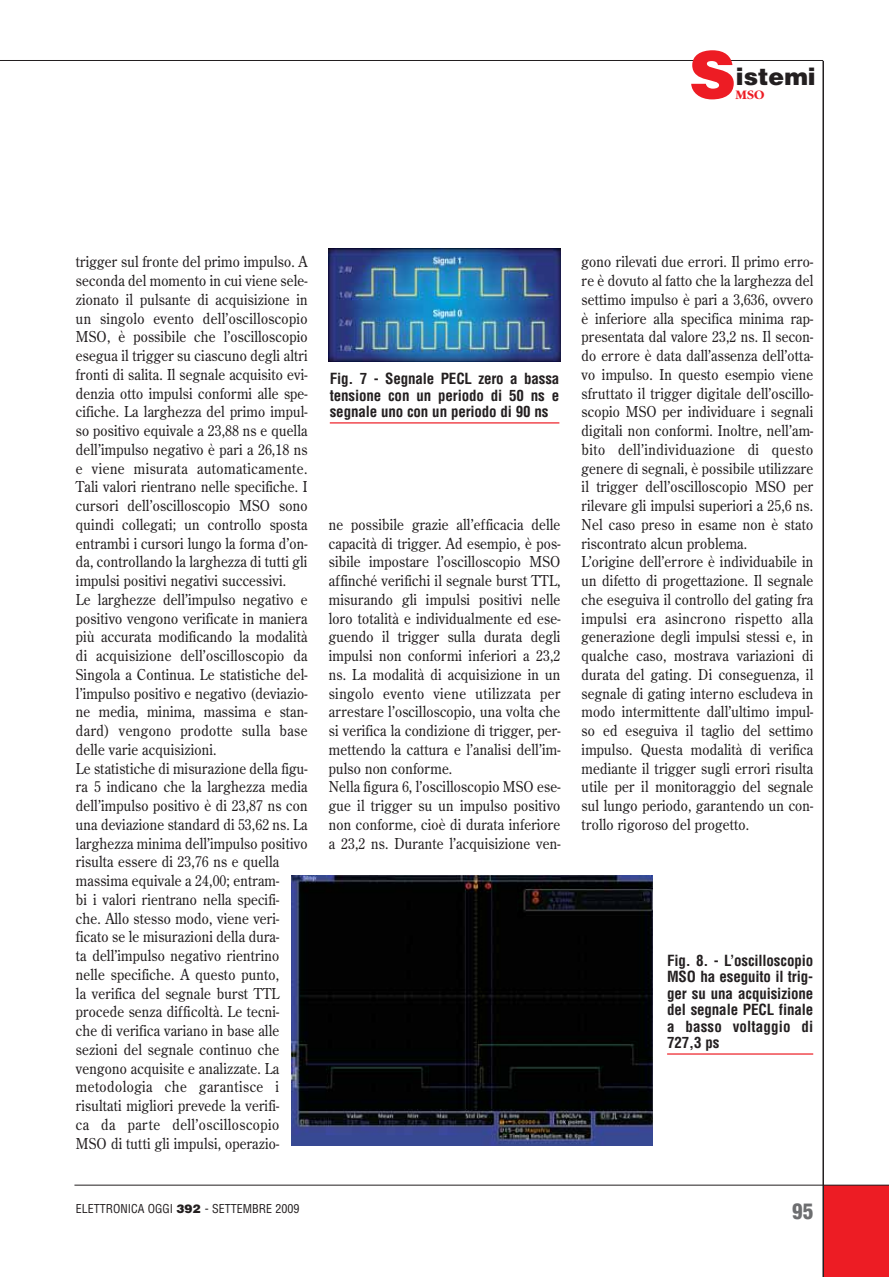
<style>
.page{position:relative;width:889px;height:1277px;background:#fff}
.page>*{position:absolute;margin:0;border:0;box-sizing:border-box;transform-origin:0 0}
.t1{font:900 64.8px "Helvetica LT";color:#ed1c24}
.t2{font:900 23.55px "Helvetica LT";color:#231f20}
.t3{font:900 condensed 21px "Helvetica LT";color:#6d6e70}
.t4{font:15px/18.8px "Century Old Style LT";letter-spacing:.015em;color:#231f20;scale:.9 1}
.t5{font:700 condensed 15px/16.5px "Helvetica LT";letter-spacing:-.01em;color:#231f20;text-align:justify}
.t6{font:700 13.5px "Garamond LT";color:#ed1c24}
.t7{font:condensed 12px "Helvetica LT";color:#231f20}
.s1{font-weight:900;font-stretch:normal}
</style>
<div class="page">
<div style="left:823px;top:1185px;width:65px;height:92px;background:#ed1c24"></div>
<hr style="left:822px;top:61px;width:2px;height:1216px;background:#231f20">
<hr style="left:0;top:60px;width:823px;height:1px;background:#231f20">
<hr style="left:74px;top:1185px;width:814px;height:1px;background:#231f20">
<img style="left:292px;top:876px;width:360px;height:270px">
<img style="left:328px;top:249px;width:233px;height:113px">
<hr style="left:330px;top:422px;width:229px;height:2px;background:#ed1c24">
<hr style="left:667px;top:1053px;width:146px;height:2px;background:#ed1c24">
<h1 class="t1" style="left:689px;top:38px;width:48px">S</h1>
<h2 class="t2" style="left:735px;top:63px;width:81px">istemi</h2>
<p class="t6" style="left:735px;top:88px;width:30px">MSO</p>
<p class="t4" style="left:76px;top:253px;width:259px">trigger sul fronte del primo impulso. A seconda del momento in cui viene sele&shy;zionato il pulsante di acquisizione in un singolo evento dell’oscilloscopio MSO, è possibile che l’oscilloscopio esegua il trigger su ciascuno degli altri fronti di salita. Il segnale acquisito evi&shy;denzia otto impulsi conformi alle spe&shy;cifiche. La larghezza del primo impul&shy;so positivo equivale a 23,88 ns e quella dell’impulso negativo è pari a 26,18 ns e viene misurata automaticamente.<br>Tali valori rientrano nelle specifiche. I cursori dell’oscilloscopio MSO sono quindi collegati; un controllo sposta entrambi i cursori lungo la forma d’on&shy;da, controllando la larghezza di tutti gli impulsi positivi negativi successivi.<br>Le larghezze dell’impulso negativo e positivo vengono verificate in maniera più accurata modificando la modalità di acquisizione dell’oscilloscopio da Singo la a Continua. Le statistiche del&shy;l’impulso positivo e negativo (deviazio&shy;ne media, minima, massima e stan&shy;dard) vengono prodotte sulla base delle varie acquisizioni.<br>Le statistiche di misurazione della figu&shy;ra 5 indicano che la larghezza media dell’impulso positivo è di 23,87 ns con una deviazione standard di 53,62 ns. La larghezza minima dell’impulso positivo risulta essere di 23,76 ns e quella massima equivale a 24,00; entram-<br>bi i valori rientrano nella specifi&shy;che. Allo stesso modo, viene veri&shy;ficato se le misurazioni della dura-<br>ta dell’impulso negativo rientrino nelle specifiche. A questo punto,<br>la verifica del segnale burst TTL procede senza difficoltà. Le tecni-<br>che di verifica variano in base alle sezioni del segnale continuo che vengono acquisite e analizzate. La metodologia che garantisce i risultati migliori prevede la verifi-<br>ca da parte dell’oscilloscopio MSO di tutti gli impulsi, operazio-</p>
<p class="t5" style="left:330px;top:372px;width:231px">Fig. 7 - Segnale PECL zero a bassa tensione con un periodo di 50 ns e segnale uno con un periodo di 90 ns</p>
<p class="t4" style="left:329px;top:516px;width:259px">ne possibile grazie all’efficacia delle capacità di trigger. Ad esempio, è pos&shy;sibile impostare l’oscilloscopio MSO affinché verifichi il segnale burst TTL, misurando gli impulsi positivi nelle loro totalità e individualmente ed ese&shy;guendo il trigger sulla durata degli impulsi non conformi inferiori a 23,2 ns. La modalità di acquisizione in un singolo evento viene utilizzata per arrestare l’oscilloscopio, una volta che si verifica la condizione di trigger, per&shy;mettendo la cattura e l’analisi dell’im&shy;pulso non conforme.<br>Nella figura 6, l’oscilloscopio MSO ese&shy;gue il trigger su un impulso positivo non conforme, cioè di durata inferiore a 23,2 ns. Durante l’acquisizione ven-</p>
<p class="t4" style="left:581px;top:253px;width:259px">gono rilevati due errori. Il primo erro&shy;re è dovuto al fatto che la larghezza del settimo impulso è pari a 3,636, ovvero è inferiore alla specifica minima rap&shy;presentata dal valore 23,2 ns. Il secon&shy;do errore è data dall’assenza dell’otta&shy;vo impulso. In questo esempio viene sfruttato il trigger digitale dell’oscillo&shy;scopio MSO per individuare i segnali digitali non conformi. Inoltre, nell’am&shy;bito dell’individuazione di questo genere di segnali, è possibile utilizzare il trigger dell’oscilloscopio MSO per rilevare gli impulsi superiori a 25,6 ns.<br>Nel caso preso in esame non è stato riscontrato alcun problema.<br>L’origine dell’errore è individuabile in un difetto di progettazione. Il segnale che eseguiva il controllo del gating fra impulsi era asincrono rispetto alla generazione degli impulsi stessi e, in qualche caso, mostrava variazioni di durata del gating. Di conseguenza, il segnale di gating interno escludeva in modo intermittente dall’ultimo impul&shy;so ed eseguiva il taglio del settimo impulso. Questa modalità di verifica mediante il trigger sugli errori risulta utile per il monitoraggio del segnale sul lungo periodo, garantendo un con&shy;trollo rigoroso del progetto.</p>
<p class="t5" style="left:667px;top:953px;width:148px">Fig. 8. - L’oscilloscopio MSO ha eseguito il trig&shy;ger su una acquisizione del segnale PECL finale a basso voltaggio di 727,3 ps</p>
<p class="t7" style="left:76px;top:1204px;width:225px">ELETTRONICA OGGI <span class="s1">392</span> - SETTEMBRE 2009</p>
<h3 class="t3" style="left:792px;top:1202px;width:22px">95</h3>
</div>
